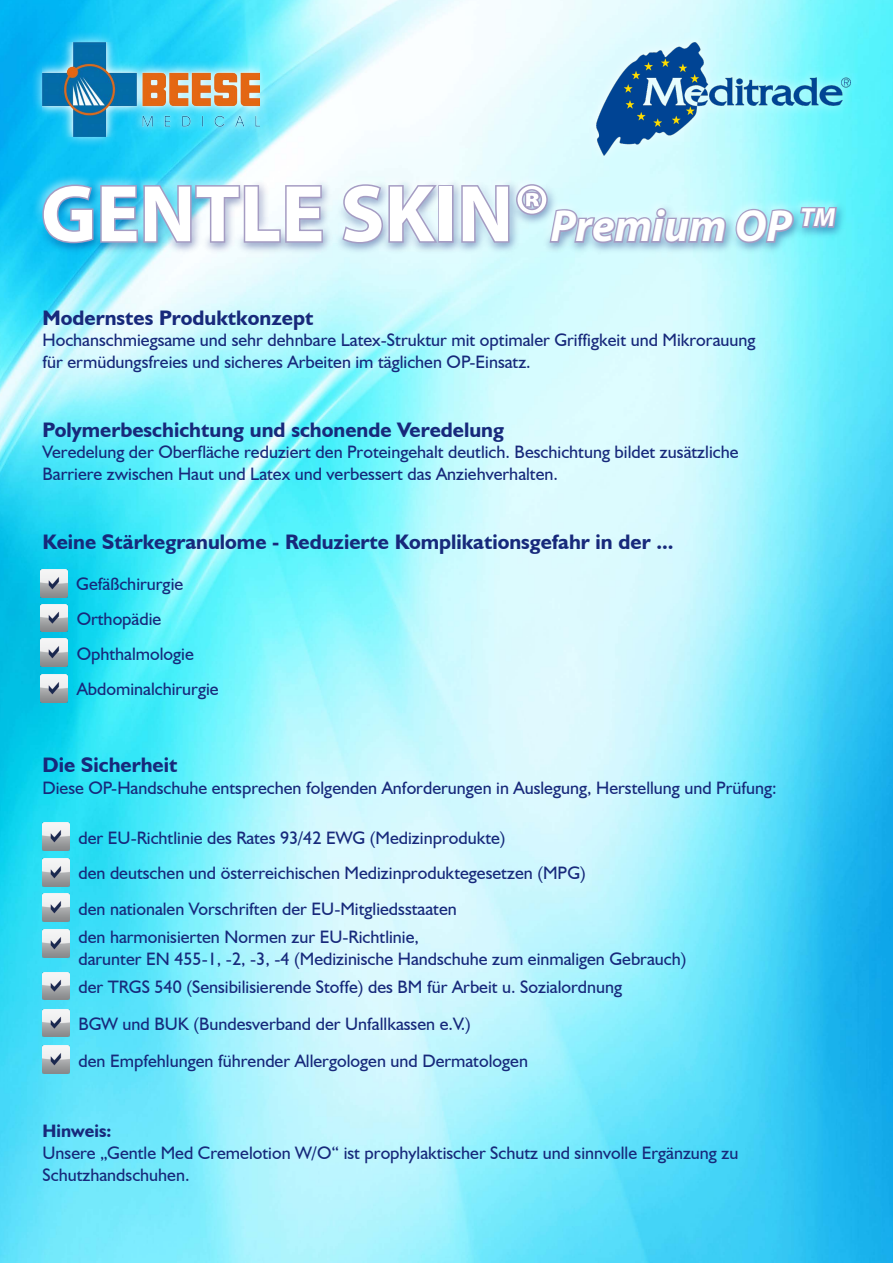
<style>
.page{position:relative;width:893px;height:1263px;background:#fff}
.page>*{position:absolute;margin:0;border:0;box-sizing:border-box;transform-origin:0 0}
.t1{font:700 81px "Myriad Pro";color:#fff}
.t2{font:700 21px "Humanist 521 BT";color:#17297b}
.t3{font:18px/21.6px "Humanist 521 BT";color:#17297b}
.t4{font:700 18px "Humanist 521 BT";color:#17297b}
.s1{font-style:italic;font-size:45px}
</style>
<div class="page">
<img style="left:0;top:0;width:893px;height:1263px">
<img style="left:43px;top:823px;width:27px;height:28px">
<img style="left:43px;top:858px;width:27px;height:28px">
<img style="left:43px;top:894px;width:27px;height:28px">
<img style="left:43px;top:930px;width:27px;height:27px">
<img style="left:43px;top:972px;width:27px;height:28px">
<img style="left:43px;top:1009px;width:27px;height:28px">
<img style="left:43px;top:1046px;width:27px;height:28px">
<div style="left:31px;top:31px;width:240px;height:117px;background:#fff;opacity:.75"></div>
<img style="left:43px;top:43px;width:216px;height:93px">
<div style="left:585px;top:31px;width:276px;height:134px;background:#fff;opacity:.75"></div>
<img style="left:596px;top:43px;width:254px;height:112px">
<img style="left:40px;top:569px;width:28px;height:28px">
<img style="left:40px;top:604px;width:28px;height:28px">
<div style="left:30px;top:171px;width:815px;height:77px;background:#fff;opacity:.75"></div>
<div style="left:36px;top:178px;width:812px;height:78px;background:#17297b;opacity:.79"></div>
<svg style="left:41px;top:183px;width:283px;height:62px;background:#93c7e3"></svg>
<svg style="left:340px;top:183px;width:100px;height:62px;background:#cad5e6"></svg>
<div style="left:438px;top:185px;width:16px;height:58px;border:3px solid #a59cc3"></div>
<svg style="left:460px;top:183px;width:268px;height:62px;background:#c3dbea"></svg>
<svg style="left:734px;top:76px;width:105px;height:169px;background:#86e1ef"></svg>
<img style="left:40px;top:639px;width:28px;height:28px">
<img style="left:40px;top:675px;width:28px;height:27px">
<h1 class="t1" style="left:41px;top:161px;width:796px">GENTLE SKIN®<span class="s1">Premium OP</span> <sup>TM</sup></h1>
<p class="t2" style="left:43px;top:304px;width:272px">Modernstes Produktkonzept</p>
<p class="t3" style="left:43px;top:329px;width:714px">Hochanschmiegsame und sehr dehnbare Latex-Struktur mit optimaler Griffigkeit und Mikrorauung für ermüdungsfreies und sicheres Arbeiten im täglichen OP-Einsatz.</p>
<p class="t2" style="left:43px;top:417px;width:463px">Polymerbeschichtung und schonende Veredelung</p>
<p class="t3" style="left:43px;top:441px;width:697px">Veredelung der Oberfläche reduziert den Proteingehalt deutlich. Beschichtung bildet zusätzliche<br>Barriere zwischen Haut und Latex und verbessert das Anziehverhalten.</p>
<p class="t2" style="left:43px;top:529px;width:632px">Keine Stärkegranulome - Reduzierte Komplikationsgefahr in der ...</p>
<p class="t3" style="left:76px;top:566px;width:108px;line-height:34.8px">Gefäßchirurgie<br>Orthopädie</p>
<p class="t3" style="left:77px;top:635px;width:143px;line-height:35.7px">Ophthalmologie<br>Abdominalchirurgie</p>
<p class="t2" style="left:43px;top:752px;width:136px">Die Sicherheit</p>
<p class="t3" style="left:43px;top:776px;width:736px">Diese OP-Handschuhe entsprechen folgenden Anforderungen in Auslegung, Herstellung und Prüfung:</p>
<p class="t3" style="left:78px;top:819px;width:509px;line-height:35.5px">der EU-Richtlinie des Rates 93/42 EWG (Medizinprodukte)<br>den deutschen und österreichischen Medizinproduktegesetzen (MPG) den nationalen Vorschriften der EU-Mitgliedsstaaten</p>
<p class="t3" style="left:78px;top:926px;width:610px">den harmonisierten Normen zur EU-Richtlinie,<br>darunter EN 455-1, -2, -3, -4 (Medizinische Handschuhe zum einmaligen Gebrauch)</p>
<p class="t3" style="left:78px;top:968px;width:545px;line-height:36.9px">der TRGS 540 (Sensibilisierende Stoffe) des BM für Arbeit u. Sozialordnung<br>BGW und BUK (Bundesverband der Unfallkassen e.V.)<br>den Empfehlungen führender Allergologen und Dermatologen</p>
<p class="t4" style="left:43px;top:1120px;width:70px">Hinweis:</p>
<p class="t3" style="left:43px;top:1141px;width:697px">Unsere „Gentle Med Cremelotion W/O“ ist prophylaktischer Schutz und sinnvolle Ergänzung zu<br>Schutzhandschuhen.</p>
</div>
